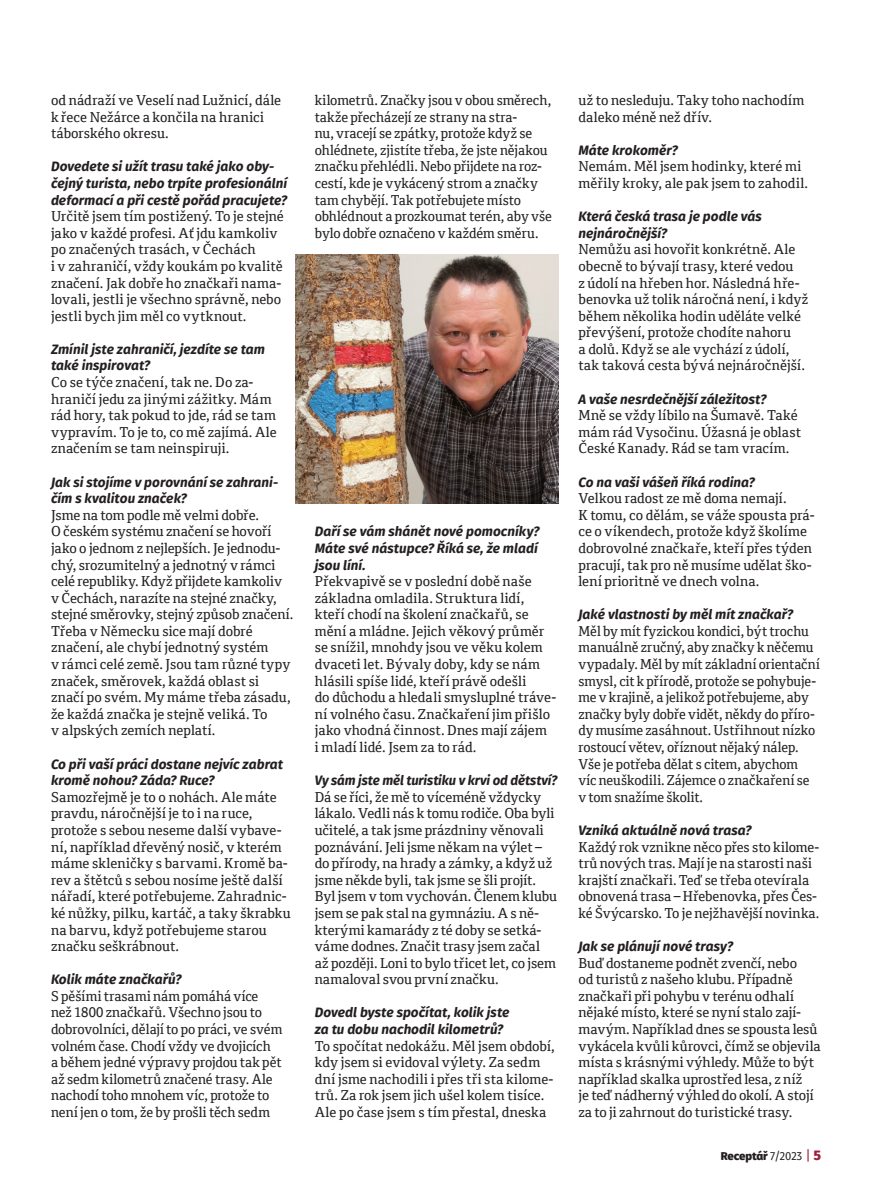
<style>
.page{position:relative;width:872px;height:1191px;background:#fff}
.page>*{position:absolute;margin:0;border:0;box-sizing:border-box;transform-origin:0 0}
.Body_Cordale{font:13.8px/16.6px "Cordale";color:#231f20}
.Rozhovor_otázka{font:italic 800 13.5px/16.6px "Gardenia";color:#231f20}
.t1{font:900 11.25px "Gardenia";letter-spacing:-.01em;color:#231f20}
.s1{font-weight:400}
.s2{font-weight:400;font-size:13.5px;color:#9f1f3b}
.s3{font-size:13.5px;color:#9f1f3b}
</style>
<div class="page">
<img style="left:296px;top:254px;width:263px;height:249px">
<p class="Body_Cordale" style="left:51px;top:92px;width:232px">od nádraží ve Veselí nad Lužnicí, dále k řece Nežárce a končila na hranici táborského okresu.</p>
<p class="Rozhovor_otázka" style="left:51px;top:158px;width:238px">Dovedete si užít trasu také jako oby&shy;čejný turista, nebo trpíte profesionální deformací a při cestě pořád pracujete?</p>
<p class="Body_Cordale" style="left:51px;top:208px;width:234px">Určitě jsem tím postižený. To je stejné jako v každé profesi. Ať jdu kamkoliv po značených trasách, v Čechách<br>i v zahraničí, vždy koukám po kvalitě značení. Jak dobře ho značkaři nama&shy;lovali, jestli je všechno správně, nebo jestli bych jim měl co vytknout.</p>
<p class="Rozhovor_otázka" style="left:51px;top:341px;width:215px">Zmínil jste zahraničí, jezdíte se tam také inspirovat?</p>
<p class="Body_Cordale" style="left:51px;top:374px;width:227px">Co se týče značení, tak ne. Do za&shy;hraničí jedu za jinými zážitky. Mám rád hory, tak pokud to jde, rád se tam vypravím. To je to, co mě zajímá. Ale značením se tam neinspiruji.</p>
<p class="Rozhovor_otázka" style="left:51px;top:474px;width:228px">Jak si stojíme v porovnání se zahrani&shy;čím s kvalitou značek?</p>
<p class="Body_Cordale" style="left:51px;top:507px;width:244px">Jsme na tom podle mě velmi dobře.<br>O českém systému značení se hovoří jako o jednom z nejlepších. Je jednodu&shy;chý, srozumitelný a jednotný v rámci celé republiky. Když přijdete kamkoliv v Čechách, narazíte na stejné značky, stejné směrovky, stejný způsob značení.<br>Třeba v Německu sice mají dobré značení, ale chybí jednotný systém<br>v rámci celé země. Jsou tam různé typy značek, směrovek, každá oblast si značí po svém. My máme třeba zásadu, že každá značka je stejně veliká. To<br>v alpských zemích neplatí.</p>
<p class="Rozhovor_otázka" style="left:51px;top:755px;width:233px">Co při vaší práci dostane nejvíc zabrat kromě nohou? Záda? Ruce?</p>
<p class="Body_Cordale" style="left:51px;top:788px;width:241px">Samozřejmě je to o nohách. Ale máte pravdu, náročnější je to i na ruce, protože s sebou neseme další vybave&shy;ní, například dřevěný nosič, v kterém máme skleničky s barvami. Kromě ba&shy;rev a štětců s sebou nosíme ještě další nářadí, které potřebujeme. Zahradnic&shy;ké nůžky, pilku, kartáč, a taky škrabku na barvu, když potřebujeme starou značku seškrábnout.</p>
<p class="Rozhovor_otázka" style="left:51px;top:971px;width:132px">Kolik máte značkařů?</p>
<p class="Body_Cordale" style="left:51px;top:987px;width:233px">S pěšími trasami nám pomáhá více než 1800 značkařů. Všechno jsou to dobrovolníci, dělají to po práci, ve svém volném čase. Chodí vždy ve dvojicích<br>a během jedné výpravy projdou tak pět až sedm kilometrů značené trasy. Ale nachodí toho mnohem víc, protože to není jen o tom, že by prošli těch sedm</p>
<p class="Body_Cordale" style="left:315px;top:92px;width:239px">kilometrů. Značky jsou v obou směrech, takže přecházejí ze strany na stra-<br>nu, vracejí se zpátky, protože když se ohlédnete, zjistíte třeba, že jste nějakou značku přehlédli. Nebo přijdete na roz&shy;cestí, kde je vykácený strom a značky tam chybějí. Tak potřebujete místo obhlédnout a prozkoumat terén, aby vše bylo dobře označeno v každém směru.</p>
<p class="Rozhovor_otázka" style="left:315px;top:523px;width:226px">Daří se vám shánět nové pomocníky?<br>Máte své nástupce? Říká se, že mladí jsou líní.</p>
<p class="Body_Cordale" style="left:315px;top:573px;width:243px">Překvapivě se v poslední době naše základna omladila. Struktura lidí, kteří chodí na školení značkařů, se mění a mládne. Jejich věkový průměr se snížil, mnohdy jsou ve věku kolem dvaceti let. Bývaly doby, kdy se nám hlásili spíše lidé, kteří právě odešli<br>do důchodu a hledali smysluplné tráve&shy;ní volného času. Značkaření jim přišlo jako vhodná činnost. Dnes mají zájem<br>i mladí lidé. Jsem za to rád.</p>
<p class="Rozhovor_otázka" style="left:315px;top:772px;width:244px">Vy sám jste měl turistiku v krvi od dětství?</p>
<p class="Body_Cordale" style="left:315px;top:788px;width:244px">Dá se říci, že mě to víceméně vždycky lákalo. Vedli nás k tomu rodiče. Oba byli učitelé, a tak jsme prázdniny věnovali poznávání. Jeli jsme někam na výlet – do přírody, na hrady a zámky, a když už jsme někde byli, tak jsme se šli projít.<br>Byl jsem v tom vychován. Členem klubu jsem se pak stal na gymnáziu. A s ně&shy;kterými kamarády z té doby se setká&shy;váme dodnes. Značit trasy jsem začal až později. Loni to bylo třicet let, co jsem namaloval svou první značku.</p>
<p class="Rozhovor_otázka" style="left:315px;top:1004px;width:196px">Dovedl byste spočítat, kolik jste za tu dobu nachodil kilometrů?</p>
<p class="Body_Cordale" style="left:315px;top:1037px;width:242px">To spočítat nedokážu. Měl jsem období, kdy jsem si evidoval výlety. Za sedm dní jsme nachodili i přes tři sta kilome&shy;trů. Za rok jsem jich ušel kolem tisíce.<br>Ale po čase jsem s tím přestal, dneska</p>
<p class="Body_Cordale" style="left:578px;top:92px;width:227px">už to nesleduju. Taky toho nachodím daleko méně než dřív.</p>
<p class="Rozhovor_otázka" style="left:578px;top:142px;width:101px">Máte krokoměr?</p>
<p class="Body_Cordale" style="left:578px;top:158px;width:231px">Nemám. Měl jsem hodinky, které mi měřily kroky, ale pak jsem to zahodil.</p>
<p class="Rozhovor_otázka" style="left:578px;top:208px;width:185px">Která česká trasa je podle vás nejnáročnější?</p>
<p class="Body_Cordale" style="left:578px;top:241px;width:231px">Nemůžu asi hovořit konkrétně. Ale obecně to bývají trasy, které vedou<br>z údolí na hřeben hor. Následná hře&shy;benovka už tolik náročná není, i když během několika hodin uděláte velké převýšení, protože chodíte nahoru<br>a dolů. Když se ale vychází z údolí, tak taková cesta bývá nejnáročnější.</p>
<p class="Rozhovor_otázka" style="left:578px;top:391px;width:189px">A vaše nesrdečnější záležitost?</p>
<p class="Body_Cordale" style="left:578px;top:407px;width:224px">Mně se vždy líbilo na Šumavě. Také mám rád Vysočinu. Úžasná je oblast<br>České Kanady. Rád se tam vracím.</p>
<p class="Rozhovor_otázka" style="left:578px;top:474px;width:178px">Co na vaši vášeň říká rodina?</p>
<p class="Body_Cordale" style="left:578px;top:490px;width:238px">Velkou radost ze mě doma nemají.<br>K tomu, co dělám, se váže spousta prá&shy;ce o víkendech, protože když školíme dobrovolné značkaře, kteří přes týden pracují, tak pro ně musíme udělat ško&shy;lení prioritně ve dnech volna.</p>
<p class="Rozhovor_otázka" style="left:578px;top:606px;width:216px">Jaké vlastnosti by měl mít značkař?</p>
<p class="Body_Cordale" style="left:578px;top:623px;width:243px">Měl by mít fyzickou kondici, být trochu manuálně zručný, aby značky k něčemu vypadaly. Měl by mít základní orientační smysl, cit k přírodě, protože se pohybuje&shy;me v krajině, a jelikož potřebujeme, aby značky byly dobře vidět, někdy do příro&shy;dy musíme zasáhnout. Ustřihnout nízko rostoucí větev, oříznout nějaký nálep.<br>Vše je potřeba dělat s citem, abychom<br>víc neuškodili. Zájemce o značkaření se v tom snažíme školit.</p>
<p class="Rozhovor_otázka" style="left:578px;top:822px;width:174px">Vzniká aktuálně nová trasa?</p>
<p class="Body_Cordale" style="left:578px;top:838px;width:242px">Každý rok vznikne něco přes sto kilome&shy;trů nových tras. Mají je na starosti naši krajští značkaři. Teď se třeba otevírala obnovená trasa – Hřebenovka, přes Čes&shy;ké Švýcarsko. To je nejžhavější novinka.</p>
<p class="Rozhovor_otázka" style="left:578px;top:938px;width:156px">Jak se plánují nové trasy?</p>
<p class="Body_Cordale" style="left:578px;top:954px;width:244px">Buď dostaneme podnět zvenčí, nebo<br>od turistů z našeho klubu. Případně značkaři při pohybu v terénu odhalí nějaké místo, které se nyní stalo zají&shy;mavým. Například dnes se spousta lesů vykácela kvůli kůrovci, čímž se objevila místa s krásnými výhledy. Může to být například skalka uprostřed lesa, z níž<br>je teď nádherný výhled do okolí. A stojí za to ji zahrnout do turistické trasy.</p>
<p class="t1" style="left:721px;top:1148px;width:102px">Receptář <span class="s1">7/2023</span> <span class="s2">|</span> <span class="s3">5</span></p>
</div>
